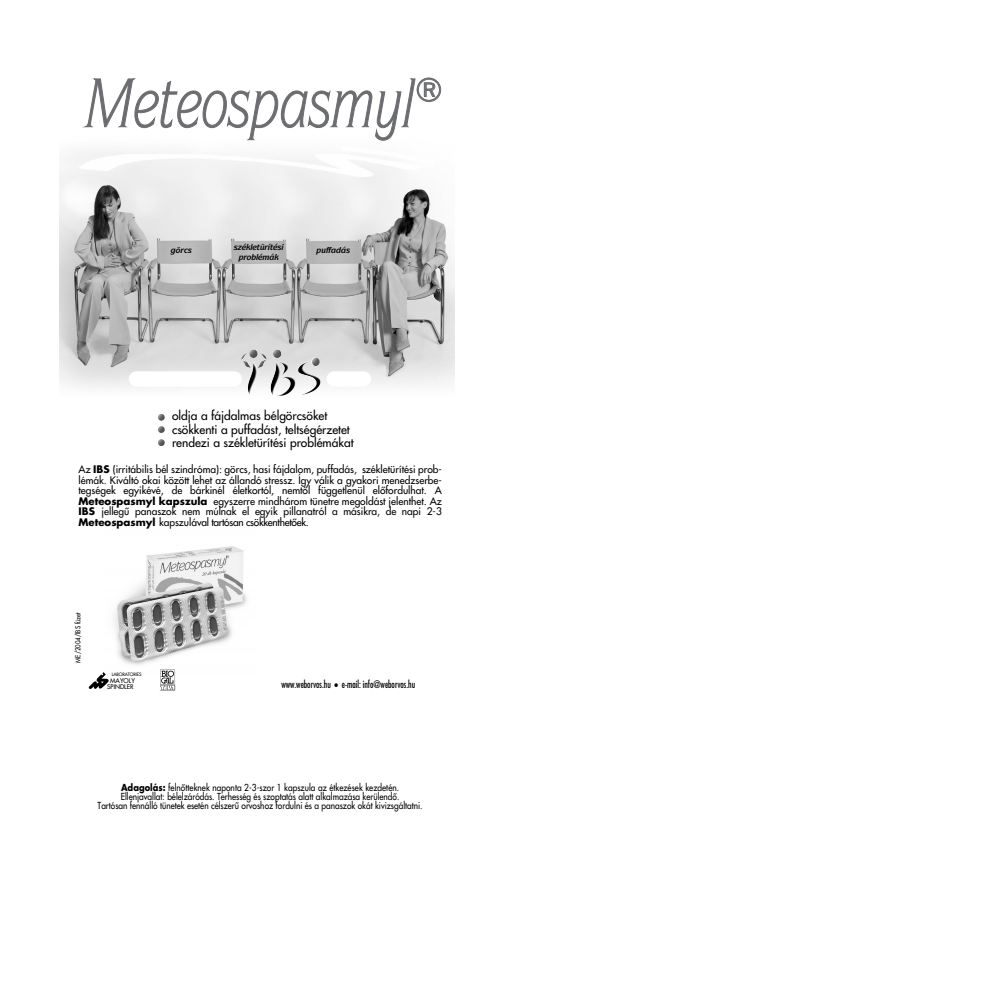
<style>
.page{position:relative;width:993px;height:993px;background:#fff}
.page>*{position:absolute;margin:0;border:0;box-sizing:border-box;transform-origin:0 0}
.t1{font:italic 65.62px "H Symbol Book";color:#6c6d70;scale:.8 1}
.t2{font:11.9px/13.3px "H Futura";color:#000}
.t3{font:10.15px/10.5px "H Futura";letter-spacing:-.03em;color:#000;text-align:justify}
.t4{font:10.15px "H Futura Condensed";color:#000;scale:.88 1}
.t5{font:9.45px/9.3px "H Futura";color:#000;text-align:center;scale:.88 1}
.t6{font:italic 8.22px "H Symbol Bold";color:#000}
.t7{font:6.83px "H Futura";color:#000;scale:.88 1}
.t8{font:6.3px/6.3px "H Futura";color:#000;text-align:center}
.t9{font:4.55px "H Futura";letter-spacing:-.025em;color:#000}
.s1{font-weight:700}
</style>
<div class="page">
<svg style="left:60px;top:77px;width:394px;height:614px"></svg>
<svg style="left:81px;top:78px;width:360px;height:63px"></svg>
<svg style="left:363px;top:590px;width:14px;height:15px"></svg>
<svg style="left:252px;top:586px;width:99px;height:53px"></svg>
<svg style="left:364px;top:614px;width:44px;height:25px"></svg>
<svg style="left:426px;top:614px;width:8px;height:20px"></svg>
<svg style="left:170px;top:247px;width:22px;height:8px"></svg>
<svg style="left:237px;top:244px;width:47px;height:17px"></svg>
<svg style="left:316px;top:247px;width:34px;height:8px"></svg>
<h1 class="t1" style="left:159px;top:63px;width:321px">▼□▲ ▲ ●</h1>
<p class="t6" style="left:234px;top:242px;width:49px">▲ ●▼✓▼▲</p>
<p class="t2" style="left:172px;top:409px;width:183px">oldja a fájdalmas bélgörcsöket csökkenti a puffadást, teltségérzetet rendezi a székletürítési problémákat</p>
<p class="t3" style="left:78px;top:464px;width:365px">Az <span class="s1">IBS</span> (irritábilis bél szindróma): görcs, hasi fájdalom, puffadás, székletürítési prob&shy;lémák. Kiváltó okai között lehet az állandó stressz. Így válik a gyakori menedzserbe&shy;tegségek egyikévé, de bárkinél életkortól, nemtôl függetlenül elôfordulhat. A <span class="s1">Meteospasmyl kapszula</span> egyszerre mindhárom tünetre megoldást jelenthet. Az <span class="s1">IBS</span> jellegû panaszok nem múlnak el egyik pillanatról a másikra, de napi 2-3<br><span class="s1">Meteospasmyl</span> kapszulával tartósan csökkenthetôek.</p>
<p class="t7" style="left:73px;top:662px;width:59px;rotate:-90deg">ME/2004/IBS füzet</p>
<p class="t9" style="left:112px;top:671px;width:31px">LABORATORIES</p>
<p class="t8" style="left:107px;top:676px;width:29px">MAYOLY<br>SPINDLER</p>
<p class="t4" style="left:281px;top:677px;width:153px">www.weborvos.hu • e-mail: info@weborvos.hu</p>
<p class="t5" style="left:97px;top:782px;width:371px"><span class="s1">Adagolás:</span> felnôtteknek naponta 2-3-szor 1 kapszula az étkezések kezdetén.<br>Ellenjavallat: bélelzáródás. Terhesség és szoptatás alatt alkalmazása kerülendô.<br>Tartósan fennálló tünetek esetén célszerû orvoshoz fordulni és a panaszok okát kivizsgáltatni.</p>
</div>
